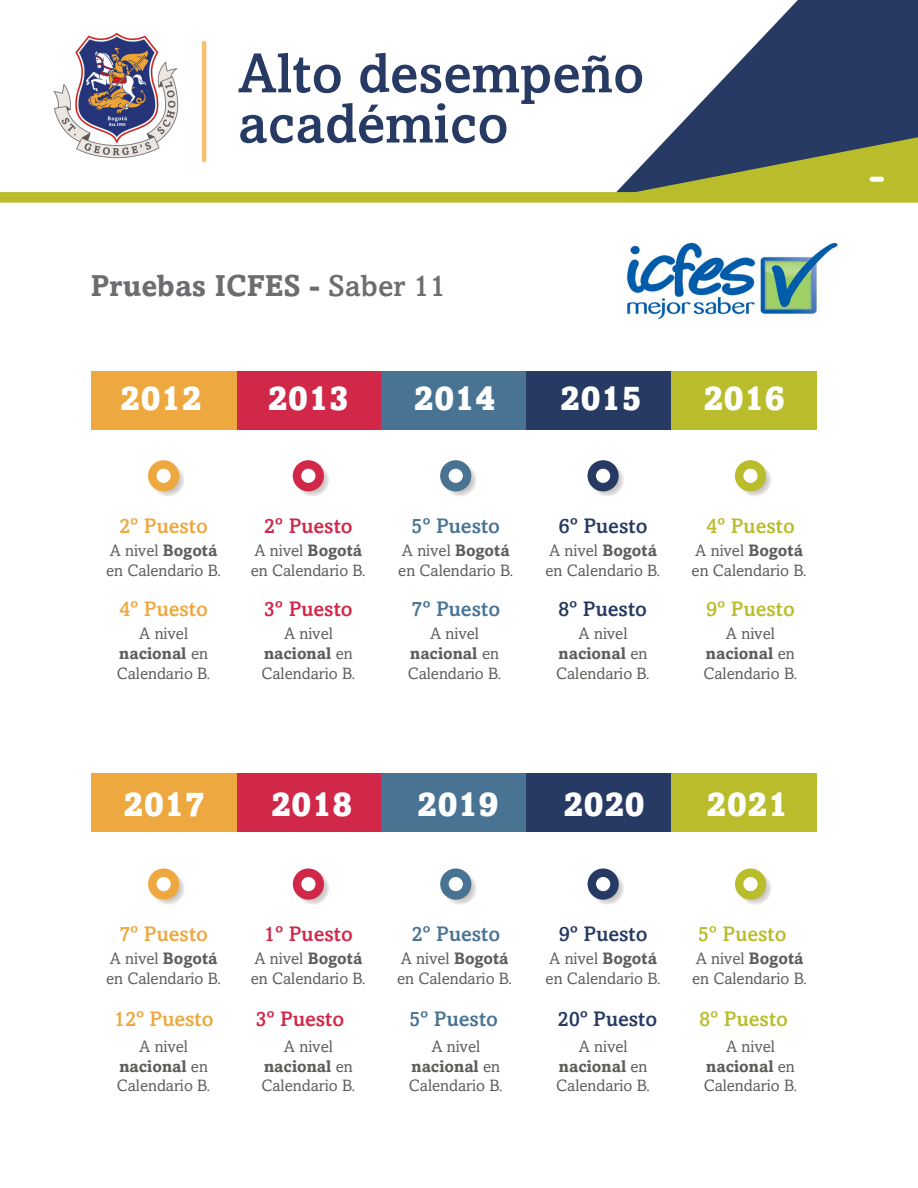
<style>
.page{position:relative;width:918px;height:1188px;background:#fff}
.page>*{position:absolute;margin:0;border:0;box-sizing:border-box;transform-origin:0 0}
.t1{font:500 55.65px/50.2px "Amasis MT Std";color:#263a63}
.t2{font:900 34.5px "Amasis MT Std";color:#fff}
.t3{font:700 30px "Amasis MT Std";color:#6c6d70}
.t4{font:500 21px "Amasis MT Std";color:#eda83f}
.t5{font:500 21px "Amasis MT Std";color:#263a63}
.t6{font:500 21px "Amasis MT Std";color:#d12748}
.t7{font:500 21px "Amasis MT Std";color:#487393}
.t8{font:500 21px "Amasis MT Std";color:#b9bd2b}
.t9{font:16.5px/19.8px "Amasis MT Std";color:#5d5d5a}
.s1{font-weight:500}
.s2{font-weight:700}
</style>
<div class="page">
<img style="left:627px;top:242px;width:211px;height:78px">
<div style="left:236px;top:371px;width:145px;height:59px;background:#d12748"></div>
<div style="left:236px;top:773px;width:145px;height:59px;background:#d12748"></div>
<div style="left:91px;top:371px;width:145px;height:59px;background:#eda83f"></div>
<div style="left:91px;top:773px;width:145px;height:59px;background:#eda83f"></div>
<div style="left:381px;top:371px;width:145px;height:59px;background:#487393"></div>
<div style="left:381px;top:773px;width:145px;height:59px;background:#487393"></div>
<div style="left:526px;top:371px;width:146px;height:59px;background:#263a63"></div>
<div style="left:526px;top:773px;width:146px;height:59px;background:#263a63"></div>
<div style="left:672px;top:371px;width:145px;height:59px;background:#b9bd2b"></div>
<div style="left:672px;top:773px;width:145px;height:59px;background:#b9bd2b"></div>
<svg style="left:296px;top:463px;width:33px;height:34px"></svg>
<svg style="left:296px;top:871px;width:33px;height:34px"></svg>
<svg style="left:151px;top:463px;width:34px;height:34px"></svg>
<svg style="left:151px;top:871px;width:34px;height:34px"></svg>
<div style="left:293px;top:460px;width:31px;height:31px;background:#d12748;border-radius:50%"></div>
<div style="left:293px;top:868px;width:31px;height:32px;background:#d12748;border-radius:50%"></div>
<div style="left:148px;top:460px;width:31px;height:31px;background:#eda83f;border-radius:50%"></div>
<div style="left:148px;top:868px;width:31px;height:32px;background:#eda83f;border-radius:50%"></div>
<div style="left:301px;top:469px;width:14px;height:14px;background:#fff;border-radius:50%"></div>
<div style="left:301px;top:877px;width:15px;height:14px;background:#fff;border-radius:50%"></div>
<div style="left:157px;top:469px;width:14px;height:14px;background:#fff;border-radius:50%"></div>
<div style="left:157px;top:877px;width:14px;height:14px;background:#fff;border-radius:50%"></div>
<svg style="left:443px;top:463px;width:34px;height:34px"></svg>
<svg style="left:443px;top:871px;width:34px;height:34px"></svg>
<div style="left:440px;top:460px;width:31px;height:31px;background:#487393;border-radius:50%"></div>
<div style="left:440px;top:868px;width:31px;height:32px;background:#487393;border-radius:50%"></div>
<div style="left:449px;top:469px;width:14px;height:14px;background:#fff;border-radius:50%"></div>
<div style="left:449px;top:877px;width:14px;height:14px;background:#fff;border-radius:50%"></div>
<svg style="left:590px;top:463px;width:34px;height:34px"></svg>
<svg style="left:590px;top:871px;width:34px;height:34px"></svg>
<div style="left:588px;top:460px;width:31px;height:31px;background:#263a63;border-radius:50%"></div>
<div style="left:588px;top:868px;width:31px;height:32px;background:#263a63;border-radius:50%"></div>
<div style="left:596px;top:469px;width:14px;height:14px;background:#fff;border-radius:50%"></div>
<div style="left:596px;top:877px;width:14px;height:14px;background:#fff;border-radius:50%"></div>
<svg style="left:738px;top:463px;width:34px;height:34px"></svg>
<svg style="left:738px;top:871px;width:34px;height:34px"></svg>
<div style="left:735px;top:460px;width:31px;height:31px;background:#b9bd2b;border-radius:50%"></div>
<div style="left:735px;top:868px;width:31px;height:32px;background:#b9bd2b;border-radius:50%"></div>
<div style="left:743px;top:469px;width:15px;height:14px;background:#fff;border-radius:50%"></div>
<div style="left:743px;top:877px;width:15px;height:14px;background:#fff;border-radius:50%"></div>
<img style="left:53px;top:32px;width:126px;height:127px">
<svg style="left:616px;top:0;width:302px;height:192px;fill:#263a63"></svg>
<svg style="left:623px;top:137px;width:295px;height:55px;background:#7a8553"></svg>
<div style="left:870px;top:177px;width:14px;height:5px;background:#fff;border-radius:3px"></div>
<div style="left:0;top:192px;width:918px;height:11px;background:#b9bd2b"></div>
<hr style="left:202px;top:43px;width:4px;height:117px;background:#f3c279">
<h1 class="t1" style="left:238px;top:47px;width:408px">Alto desempeño académico</h1>
<h3 class="t3" style="left:91px;top:267px;width:356px">Pruebas ICFES - <span class="s1">Saber 11</span></h3>
<h2 class="t2" style="left:120px;top:377px;width:83px">2012</h2>
<h2 class="t2" style="left:267px;top:377px;width:83px">2013</h2>
<h2 class="t2" style="left:414px;top:377px;width:83px">2014</h2>
<h2 class="t2" style="left:560px;top:377px;width:83px">2015</h2>
<h2 class="t2" style="left:703px;top:377px;width:83px">2016</h2>
<p class="t4" style="left:119px;top:513px;width:90px">2º Puesto</p>
<p class="t6" style="left:264px;top:513px;width:90px">2º Puesto</p>
<p class="t7" style="left:411px;top:513px;width:90px">5º Puesto</p>
<p class="t5" style="left:559px;top:513px;width:90px">6º Puesto</p>
<p class="t8" style="left:706px;top:513px;width:90px">4º Puesto</p>
<p class="t9" style="left:106px;top:541px;width:117px">A nivel <span class="s2">Bogotá </span>en Calendario B.</p>
<p class="t9" style="left:251px;top:541px;width:117px">A nivel <span class="s2">Bogotá </span>en Calendario B.</p>
<p class="t9" style="left:398px;top:541px;width:117px">A nivel <span class="s2">Bogotá </span>en Calendario B.</p>
<p class="t9" style="left:546px;top:541px;width:117px">A nivel <span class="s2">Bogotá </span>en Calendario B.</p>
<p class="t9" style="left:692px;top:541px;width:117px">A nivel <span class="s2">Bogotá </span>en Calendario B.</p>
<p class="t4" style="left:119px;top:596px;width:90px">4º Puesto</p>
<p class="t6" style="left:264px;top:596px;width:90px">3º Puesto</p>
<p class="t7" style="left:411px;top:596px;width:90px">7º Puesto</p>
<p class="t5" style="left:558px;top:596px;width:90px">8º Puesto</p>
<p class="t8" style="left:706px;top:596px;width:90px">9º Puesto</p>
<p class="t9" style="left:117px;top:623px;width:95px;text-align:center">A nivel <span class="s2">nacional</span> en<br>Calendario B.</p>
<p class="t9" style="left:262px;top:623px;width:95px;text-align:center">A nivel <span class="s2">nacional</span> en<br>Calendario B.</p>
<p class="t9" style="left:408px;top:623px;width:95px;text-align:center">A nivel <span class="s2">nacional</span> en<br>Calendario B.</p>
<p class="t9" style="left:556px;top:623px;width:95px;text-align:center">A nivel <span class="s2">nacional</span> en<br>Calendario B.</p>
<p class="t9" style="left:704px;top:623px;width:95px;text-align:center">A nivel <span class="s2">nacional</span> en<br>Calendario B.</p>
<h2 class="t2" style="left:123px;top:783px;width:83px">2017</h2>
<p class="t4" style="left:119px;top:922px;width:90px">7º Puesto</p>
<h2 class="t2" style="left:271px;top:783px;width:83px">2018</h2>
<p class="t6" style="left:264px;top:922px;width:90px">1º Puesto</p>
<h2 class="t2" style="left:417px;top:783px;width:83px">2019</h2>
<p class="t7" style="left:411px;top:922px;width:90px">2º Puesto</p>
<h2 class="t2" style="left:563px;top:783px;width:83px">2020</h2>
<p class="t5" style="left:559px;top:922px;width:90px">9º Puesto</p>
<h2 class="t2" style="left:706px;top:783px;width:83px">2021</h2>
<p class="t8" style="left:698px;top:922px;width:90px">5º Puesto</p>
<p class="t9" style="left:106px;top:949px;width:117px">A nivel <span class="s2">Bogotá </span>en Calendario B.</p>
<p class="t9" style="left:251px;top:949px;width:117px">A nivel <span class="s2">Bogotá </span>en Calendario B.</p>
<p class="t9" style="left:397px;top:949px;width:117px">A nivel <span class="s2">Bogotá </span>en Calendario B.</p>
<p class="t9" style="left:546px;top:949px;width:117px">A nivel <span class="s2">Bogotá </span>en Calendario B.</p>
<p class="t9" style="left:692px;top:949px;width:117px">A nivel <span class="s2">Bogotá </span>en Calendario B.</p>
<p class="t4" style="left:114px;top:1006px;width:101px">12º Puesto</p>
<p class="t6" style="left:255px;top:1006px;width:90px">3º Puesto</p>
<p class="t7" style="left:409px;top:1006px;width:90px">5º Puesto</p>
<p class="t5" style="left:557px;top:1006px;width:101px">20º Puesto</p>
<p class="t8" style="left:699px;top:1006px;width:90px">8º Puesto</p>
<p class="t9" style="left:117px;top:1036px;width:95px;text-align:center">A nivel <span class="s2">nacional</span> en<br>Calendario B.</p>
<p class="t9" style="left:262px;top:1036px;width:95px;text-align:center">A nivel <span class="s2">nacional</span> en<br>Calendario B.</p>
<p class="t9" style="left:409px;top:1036px;width:95px;text-align:center">A nivel <span class="s2">nacional</span> en<br>Calendario B.</p>
<p class="t9" style="left:556px;top:1036px;width:95px;text-align:center">A nivel <span class="s2">nacional</span> en<br>Calendario B.</p>
<p class="t9" style="left:704px;top:1036px;width:95px;text-align:center">A nivel <span class="s2">nacional</span> en<br>Calendario B.</p>
</div>
